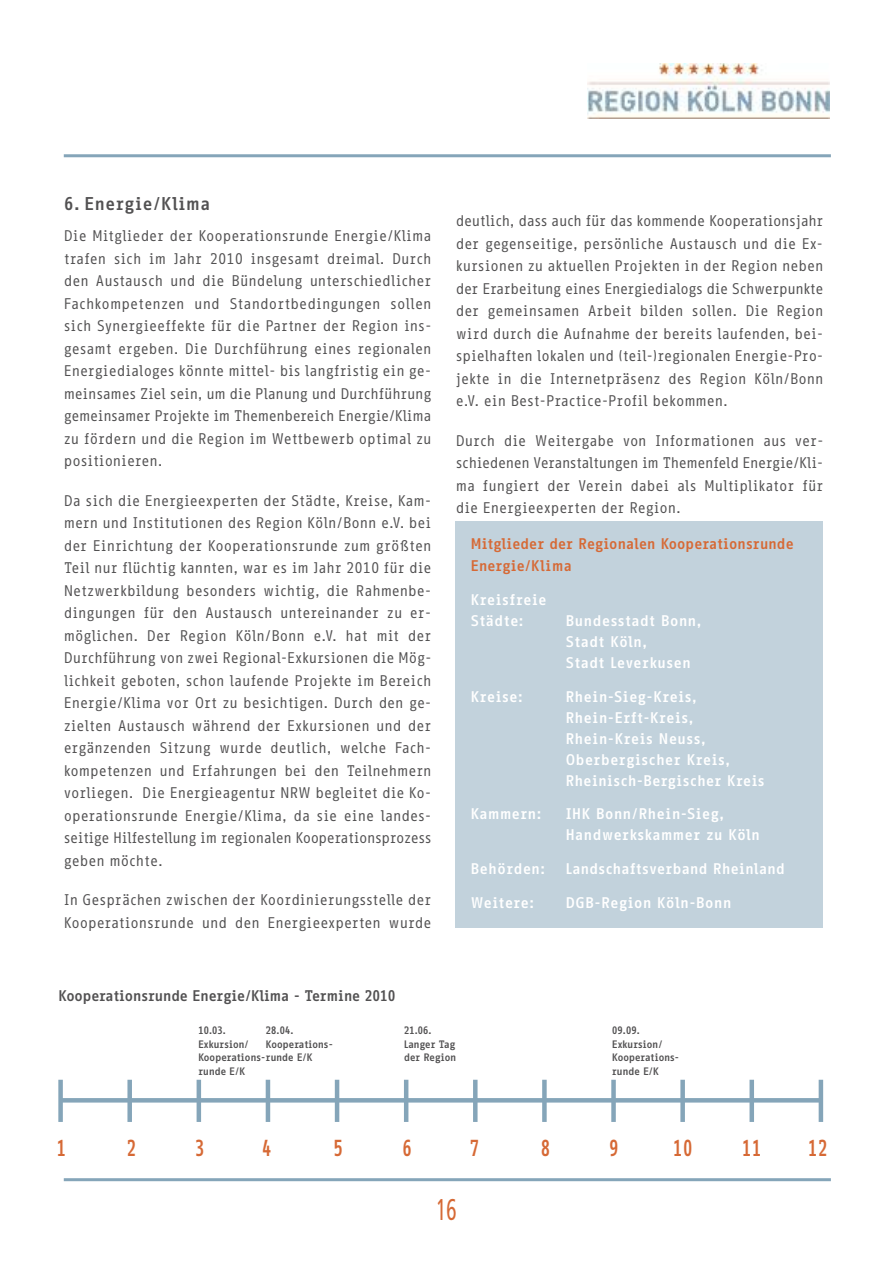
<style>
.page{position:relative;width:893px;height:1263px;background:#fff}
.page>*{position:absolute;margin:0;border:0;box-sizing:border-box;transform-origin:0 0}
.t1{font:condensed 30px "Frutiger";color:#d66935;scale:.7 1}
.t2{font:700 22.5px "Info Office";color:#d66935;scale:.8 1}
.t3{font:700 18px "Info Office";letter-spacing:-.005em;color:#525152}
.t4{font:15px/22.5px "Info Office";letter-spacing:-.005em;color:#525152;text-align:justify}
.t5{font:700 15px/21px "Info Office";letter-spacing:-.015em;color:#fff}
.t6{font:700 15px/22.5px "Info Office";letter-spacing:-.035em;color:#d66935}
.t7{font:700 15px "Info Office";letter-spacing:-.05em;color:#525152}
.t8{font:700 10.5px/13.5px "Info Office";letter-spacing:-.05em;color:#525152}
</style>
<div class="page">
<img style="left:588px;top:64px;width:241px;height:54px">
<hr style="left:64px;top:1178px;width:767px;height:3px;background:#85a5b9">
<hr style="left:64px;top:154px;width:767px;height:3px;background:#85a5b9">
<div style="left:455px;top:522px;width:368px;height:406px;background:#c2d2dc"></div>
<hr style="left:59px;top:1098px;width:760px;height:4px;background:#85a5b9">
<div style="left:58px;top:1080px;width:5px;height:42px;background:#85a5b9"></div>
<div style="left:127px;top:1080px;width:5px;height:42px;background:#85a5b9"></div>
<hr style="left:197px;top:1080px;width:4px;height:42px;background:#85a5b9">
<hr style="left:266px;top:1080px;width:4px;height:42px;background:#85a5b9">
<hr style="left:335px;top:1080px;width:4px;height:42px;background:#85a5b9">
<hr style="left:404px;top:1080px;width:4px;height:42px;background:#85a5b9">
<div style="left:473px;top:1080px;width:5px;height:42px;background:#85a5b9"></div>
<div style="left:542px;top:1080px;width:5px;height:42px;background:#85a5b9"></div>
<div style="left:611px;top:1080px;width:5px;height:42px;background:#85a5b9"></div>
<div style="left:680px;top:1080px;width:5px;height:42px;background:#85a5b9"></div>
<div style="left:749px;top:1080px;width:5px;height:42px;background:#85a5b9"></div>
<hr style="left:819px;top:1080px;width:4px;height:42px;background:#85a5b9">
<p class="t3" style="left:64px;top:197px;width:148px">6. Energie/Klima</p>
<p class="t4" style="left:64px;top:226px;width:369px">Die Mitglieder der Kooperationsrunde Energie/Klima trafen sich im Jahr 2010 insgesamt dreimal. Durch den Austausch und die Bündelung unterschiedlicher Fachkompetenzen und Standortbedingungen sollen sich Synergieeffekte für die Partner der Region ins&shy;gesamt ergeben. Die Durchführung eines regionalen Energiedialoges könnte mittel- bis langfristig ein ge&shy;meinsames Ziel sein, um die Planung und Durchführung gemeinsamer Projekte im Themenbereich Energie/Klima zu fördern und die Region im Wettbewerb optimal zu positionieren.</p>
<p class="t4" style="left:64px;top:490px;width:369px">Da sich die Energieexperten der Städte, Kreise, Kam&shy;mern und Institutionen des Region Köln/Bonn e.V. bei der Einrichtung der Kooperationsrunde zum größten Teil nur flüchtig kannten, war es im Jahr 2010 für die Netzwerkbildung besonders wichtig, die Rahmenbe&shy;dingungen für den Austausch untereinander zu er&shy;möglichen. Der Region Köln/Bonn e.V. hat mit der Durchführung von zwei Regional-Exkursionen die Mög&shy;lichkeit geboten, schon laufende Projekte im Bereich Energie/Klima vor Ort zu besichtigen. Durch den ge&shy;zielten Austausch während der Exkursionen und der ergänzenden Sitzung wurde deutlich, welche Fach&shy;kompetenzen und Erfahrungen bei den Teilnehmern vorliegen. Die Energieagentur NRW begleitet die Ko&shy;operationsrunde Energie/Klima, da sie eine landes&shy;seitige Hilfestellung im regionalen Kooperationsprozess geben möchte.</p>
<p class="t4" style="left:64px;top:890px;width:369px">In Gesprächen zwischen der Koordinierungsstelle der<br>Kooperationsrunde und den Energieexperten wurde</p>
<p class="t7" style="left:58px;top:990px;width:339px">Kooperationsrunde Energie/Klima - Termine 2010</p>
<p class="t4" style="left:456px;top:211px;width:369px">deutlich, dass auch für das kommende Kooperationsjahr der gegenseitige, persönliche Austausch und die Ex&shy;kursionen zu aktuellen Projekten in der Region neben der Erarbeitung eines Energiedialogs die Schwerpunkte der gemeinsamen Arbeit bilden sollen. Die Region wird durch die Aufnahme der bereits laufenden, bei&shy;spielhaften lokalen und (teil-)regionalen Energie-Pro&shy;jekte in die Internetpräsenz des Region Köln/Bonn e.V. ein Best-Practice-Profil bekommen.</p>
<p class="t4" style="left:456px;top:431px;width:370px">Durch die Weitergabe von Informationen aus ver&shy;schiedenen Veranstaltungen im Themenfeld Energie/Kli&shy;ma fungiert der Verein dabei als Multiplikator für die Energieexperten der Region.</p>
<p class="t6" style="left:470px;top:533px;width:325px">Mitglieder der Regionalen Kooperationsrunde<br>Energie/Klima</p>
<p class="t5" style="left:470px;top:590px;width:78px">Kreisfreie<br>Städte:</p>
<p class="t5" style="left:565px;top:611px;width:138px">Bundesstadt Bonn,<br>Stadt Köln,<br>Stadt Leverkusen</p>
<p class="t5" style="left:470px;top:687px;width:54px">Kreise:</p>
<p class="t5" style="left:565px;top:687px;width:201px">Rhein-Sieg-Kreis,<br>Rhein-Erft-Kreis,<br>Rhein-Kreis Neuss,<br>Oberbergischer Kreis,<br>Rheinisch-Bergischer Kreis</p>
<p class="t5" style="left:470px;top:805px;width:73px">Kammern:</p>
<p class="t5" style="left:565px;top:805px;width:196px">IHK Bonn/Rhein-Sieg,<br>Handwerkskammer zu Köln</p>
<p class="t5" style="left:470px;top:860px;width:76px">Behörden:</p>
<p class="t5" style="left:565px;top:860px;width:221px">Landschaftsverband Rheinland</p>
<p class="t5" style="left:470px;top:893px;width:65px">Weitere:</p>
<p class="t5" style="left:565px;top:893px;width:168px">DGB-Region Köln-Bonn</p>
<p class="t8" style="left:198px;top:1024px;width:116px">10.03.<br>Exkursion/<br>Kooperations-runde E/K runde E/K</p>
<p class="t8" style="left:266px;top:1024px;width:69px">28.04.<br>Kooperations-</p>
<p class="t8" style="left:404px;top:1025px;width:54px">21.06.<br>Langer Tag der Region</p>
<p class="t8" style="left:612px;top:1025px;width:69px">09.09.<br>Exkursion/<br>Kooperations&shy;runde E/K</p>
<h2 class="t2" style="left:57px;top:1139px;width:14px">1</h2>
<h2 class="t2" style="left:127px;top:1139px;width:14px">2</h2>
<h2 class="t2" style="left:195px;top:1139px;width:14px">3</h2>
<h2 class="t2" style="left:262px;top:1139px;width:14px">4</h2>
<h2 class="t2" style="left:333px;top:1139px;width:14px">5</h2>
<h2 class="t2" style="left:402px;top:1139px;width:14px">6</h2>
<h2 class="t2" style="left:469px;top:1139px;width:14px">7</h2>
<h2 class="t2" style="left:541px;top:1139px;width:14px">8</h2>
<h2 class="t2" style="left:609px;top:1139px;width:14px">9</h2>
<h2 class="t2" style="left:673px;top:1139px;width:27px">10</h2>
<h2 class="t2" style="left:742px;top:1139px;width:27px">11</h2>
<h2 class="t2" style="left:808px;top:1139px;width:27px">12</h2>
<h1 class="t1" style="left:436px;top:1198px;width:30px">16</h1>
</div>
